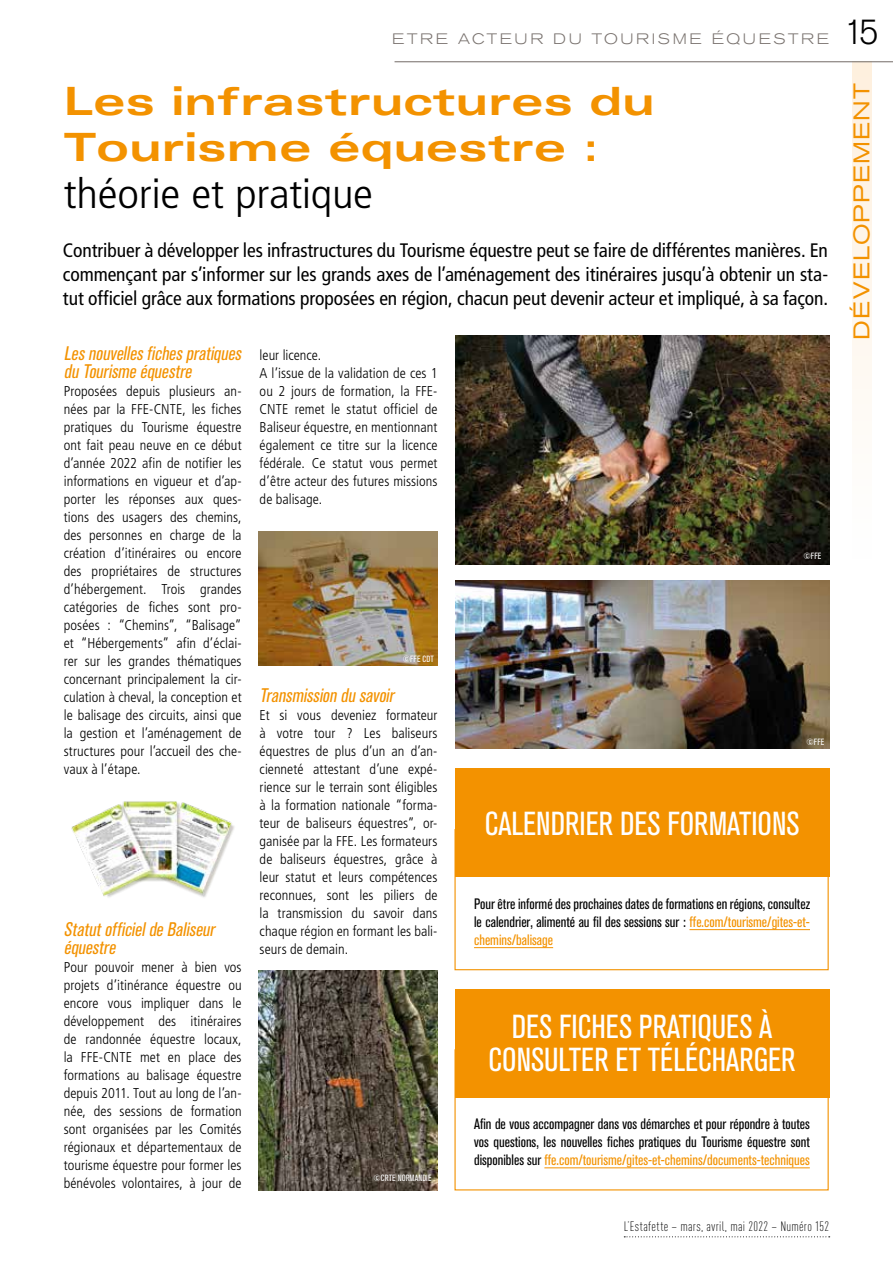
<style>
.page{position:relative;width:893px;height:1263px;background:#fff}
.page>*{position:absolute;margin:0;border:0;box-sizing:border-box;transform-origin:0 0}
.t1{font:300 condensed 41.4px "Frutiger LT Std";letter-spacing:-.01em;color:#000;scale:1.13 1}
.t2{font:700 expanded 39.15px/46.7px "Univers";color:#f39200;scale:1.13 1}
.t3{font:300 34.5px "Akzidenz Grotesk BQ";color:#000}
.t4{font:condensed 33px/33px "Akzidenz Grotesk BQ";color:#fff;text-align:center}
.t5{font:expanded 22.5px "Akzidenz Grotesk BQ";letter-spacing:.06em;color:#f39200}
.t6{font:condensed 19.5px/24px "Frutiger LT Std";letter-spacing:-.005em;color:#000;text-align:justify}
.t7{font:italic condensed 19.5px/18px "Akzidenz Grotesk BQ";color:#f39200}
.t8{font:condensed 15px/18px "Akzidenz Grotesk BQ";color:#000;text-align:justify}
.t9{font:300 expanded 15px "Akzidenz Grotesk BQ";letter-spacing:.175em;color:#79726e}
.t10{font:300 condensed 14.25px/18px "Frutiger LT Std";letter-spacing:.005em;color:#000;text-align:justify}
.t11{font:300 13.5px "DIN Cond";letter-spacing:.025em;color:#000}
.t12{font:condensed 9px "Akzidenz Grotesk BQ";letter-spacing:.005em;color:#fff}
.s1{color:#f39200}
</style>
<div class="page">
<div style="left:852px;top:62px;width:19px;height:497px;background:linear-gradient(to bottom,#fef0de,#feffff)"></div>
<hr style="left:395px;top:61px;width:498px;height:1px;background:#79726e">
<svg style="left:624px;top:1236px;width:206px;height:1px"></svg>
<div style="left:454px;top:829px;width:375px;height:141px;border:1px solid #f39200"></div>
<div style="left:455px;top:768px;width:374px;height:109px;background:#f39200"></div>
<hr style="left:689px;top:929px;width:121px;height:1px;background:#f39200">
<hr style="left:474px;top:947px;width:79px;height:1px;background:#f39200">
<div style="left:455px;top:989px;width:374px;height:108px;background:#f39200"></div>
<hr style="left:544px;top:1167px;width:266px;height:1px;background:#f39200">
<img style="left:259px;top:970px;width:179px;height:220px">
<img style="left:71px;top:801px;width:163px;height:96px">
<img style="left:259px;top:531px;width:178px;height:134px">
<img style="left:455px;top:336px;width:374px;height:229px">
<img style="left:455px;top:580px;width:374px;height:168px">
<p class="t9" style="left:392px;top:30px;width:439px">ETRE ACTEUR DU TOURISME ÉQUESTRE</p>
<h3 class="t3" style="left:843px;top:12px;width:37px">15</h3>
<h2 class="t2" style="left:64px;top:78px;width:524px">Les infrastructures du<br>Tourisme équestre :</h2>
<h1 class="t1" style="left:64px;top:170px;width:275px">théorie et pratique</h1>
<p class="t6" style="left:63px;top:238px;width:767px">Contribuer à développer les infrastructures du Tourisme équestre peut se faire de différentes manières. En commençant par s’informer sur les grands axes de l’aménagement des itinéraires jusqu’à obtenir un sta&shy;tut officiel grâce aux formations proposées en région, chacun peut devenir acteur et impliqué, à sa façon.</p>
<h3 class="t7" style="left:64px;top:345px;width:183px">Lesnouvellesfichespratiques duTourismeéquestre</h3>
<p class="t10" style="left:64px;top:382px;width:179px">Proposées depuis plusieurs an&shy;nées par la FFE-CNTE, les fiches pratiques du Tourisme équestre ont fait peau neuve en ce début d’année 2022 afin de notifier les informations en vigueur et d’ap&shy;porter les réponses aux ques&shy;tions des usagers des chemins, des personnes en charge de la création d’itinéraires ou encore des propriétaires de structures d’hébergement. Trois grandes catégories de fiches sont pro&shy;posées : “Chemins”, “Balisage” et “Hébergements” afin d’éclai&shy;rer sur les grandes thématiques concernant principalement la cir&shy;culation à cheval, la conception et le balisage des circuits, ainsi que la gestion et l’aménagement de structures pour l’accueil des che&shy;vaux à l’étape.</p>
<h3 class="t7" style="left:64px;top:921px;width:156px">StatutofficieldeBaliseur équestre</h3>
<p class="t10" style="left:64px;top:958px;width:179px">Pour pouvoir mener à bien vos projets d’itinérance équestre ou encore vous impliquer dans le développement des itinéraires de randonnée équestre locaux, la FFE-CNTE met en place des formations au balisage équestre depuis 2011. Tout au long de l’an&shy;née, des sessions de formation sont organisées par les Comités régionaux et départementaux de tourisme équestre pour former les bénévoles volontaires, à jour de</p>
<p class="t10" style="left:260px;top:346px;width:179px;text-align:left">leur licence.<br>A l’issue de la validation de ces 1 ou 2 jours de formation, la FFE-<br>CNTE remet le statut officiel de<br>Baliseur équestre, en mentionnant également ce titre sur la licence fédérale. Ce statut vous permet d’être acteur des futures missions de balisage.</p>
<p class="t12" style="left:403px;top:654px;width:33px">©FFE CDT</p>
<h3 class="t7" style="left:260px;top:687px;width:140px">Transmissiondusavoir</h3>
<p class="t10" style="left:260px;top:706px;width:179px">Et si vous deveniez formateur à votre tour ? Les baliseurs équestres de plus d’un an d’an&shy;cienneté attestant d’une expé&shy;rience sur le terrain sont éligibles à la formation nationale “forma&shy;teur de baliseurs équestres”, or&shy;ganisée par la FFE. Les formateurs de baliseurs équestres, grâce à leur statut et leurs compétences reconnues, sont les piliers de la transmission du savoir dans chaque région en formant les bali&shy;seurs de demain.</p>
<p class="t12" style="left:373px;top:1173px;width:60px">©CRTE NORMANDIE</p>
<p class="t12" style="left:803px;top:551px;width:19px">©FFE</p>
<p class="t12" style="left:806px;top:736px;width:19px">©FFE</p>
<h3 class="t4" style="left:485px;top:807px;width:316px">CALENDRIER DES FORMATIONS</h3>
<p class="t8" style="left:474px;top:895px;width:337px">Pour être informé des prochaines dates de formations en régions, consultez le calendrier, alimenté au fil des sessions sur : <span class="s1">ffe.com/tourisme/gites-et&shy;chemins/balisage</span></p>
<h3 class="t4" style="left:488px;top:1011px;width:309px">DES FICHES PRATIQUES À<br>CONSULTER ET TÉLÉCHARGER</h3>
<p class="t8" style="left:474px;top:1115px;width:337px">Afin de vous accompagner dans vos démarches et pour répondre à toutes vos questions, les nouvelles fiches pratiques du Tourisme équestre sont disponibles sur <span class="s1">ffe.com/tourisme/gites-et-chemins/documents-techniques</span></p>
<p class="t11" style="left:624px;top:1218px;width:207px">L’Estafette – mars, avril, mai 2022 – Numéro 152</p>
<h3 class="t5" style="left:848px;top:340px;width:258px;rotate:-90deg">DÉVELOPPEMENT</h3>
</div>
